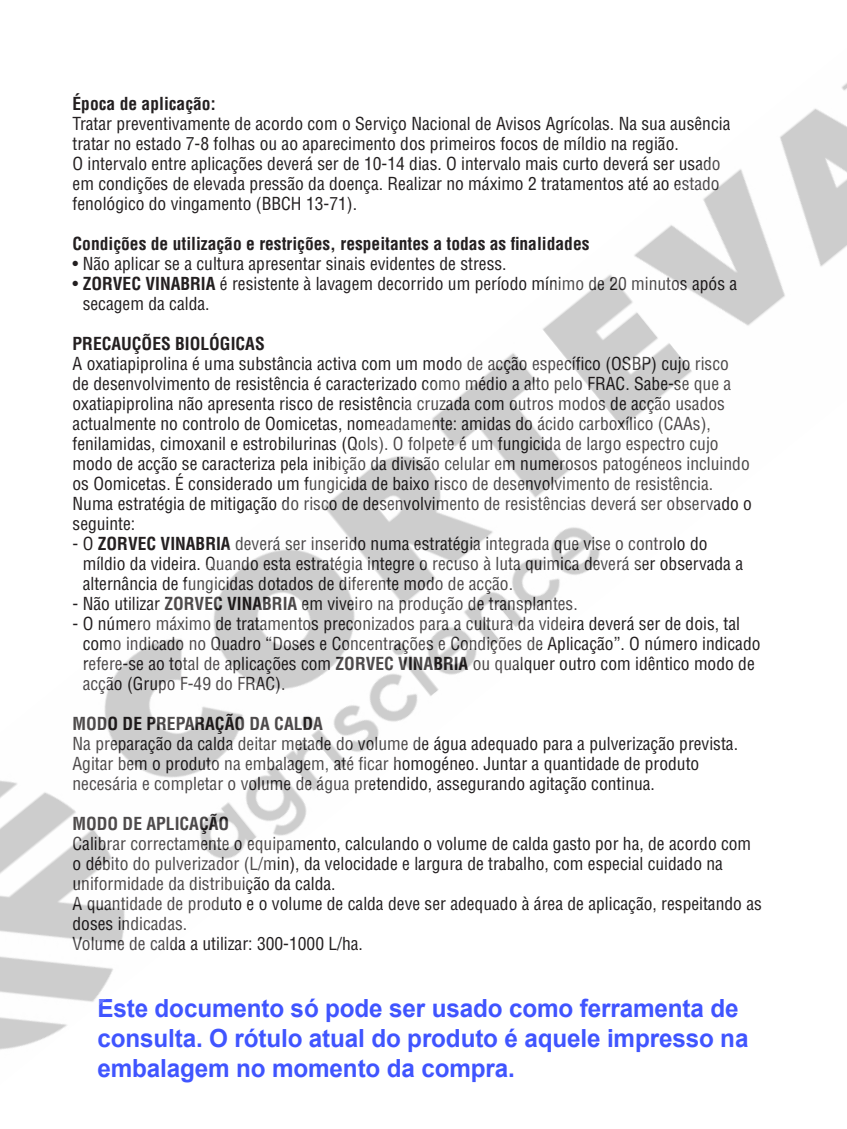
<style>
.page{position:relative;width:847px;height:1129px;background:#fff}
.page>*{position:absolute;margin:0;border:0;box-sizing:border-box;transform-origin:0 0}
.t1{font:700 25px/30px "Arial";letter-spacing:-.005em;color:#4055ff}
.t2{font:condensed 17.5px/20px "Helvetica LT Std";color:#231f20}
.t3{font:700 condensed 17.5px "Helvetica LT Std";color:#231f20}
.s1{font-weight:700}
</style>
<div class="page">
<img style="left:0;top:83px;width:847px;height:967px">
<p class="t3" style="left:73px;top:92px;width:144px">Época de aplicação:</p>
<p class="t2" style="left:73px;top:113px;width:659px">Tratar preventivamente de acordo com o Serviço Nacional de Avisos Agrícolas. Na sua ausência tratar no estado 7-8 folhas ou ao aparecimento dos primeiros focos de míldio na região.</p>
<p class="t2" style="left:73px;top:153px;width:649px;text-align:justify">O intervalo entre aplicações deverá ser de 10-14 dias. O intervalo mais curto deverá ser usado em condições de elevada pressão da doença. Realizar no máximo 2 tratamentos até ao estado fenológico do vingamento (BBCH 13-71).</p>
<p class="t3" style="left:73px;top:232px;width:518px">Condições de utilização e restrições, respeitantes a todas as finalidades</p>
<p class="t2" style="left:73px;top:253px;width:435px">• Não aplicar se a cultura apresentar sinais evidentes de stress.</p>
<p class="t2" style="left:83px;top:273px;width:656px;text-indent:-10px">• <span class="s1">ZORVEC VINABRIA</span> é resistente à lavagem decorrido um período mínimo de 20 minutos após a secagem da calda.</p>
<p class="t3" style="left:73px;top:332px;width:194px">PRECAUÇÕES BIOLÓGICAS</p>
<p class="t2" style="left:73px;top:353px;width:681px">A oxatiapiprolina é uma substância activa com um modo de acção específico (OSBP) cujo risco<br>de desenvolvimento de resistência é caracterizado como médio a alto pelo FRAC. Sabe-se que a oxatiapiprolina não apresenta risco de resistência cruzada com outros modos de acção usados actualmente no controlo de Oomicetas, nomeadamente: amidas do ácido carboxílico (CAAs), fenilamidas, cimoxanil e estrobilurinas (Qols). O folpete é um fungicida de largo espectro cujo modo de acção se caracteriza pela inibição da divisão celular em numerosos patogéneos incluindo os Oomicetas. É considerado um fungicida de baixo risco de desenvolvimento de resistência.<br>Numa estratégia de mitigação do risco de desenvolvimento de resistências deverá ser observado o seguinte:</p>
<p class="t2" style="left:83px;top:533px;width:662px;text-indent:-10px">- O <span class="s1">ZORVEC VINABRIA</span> deverá ser inserido numa estratégia integrada que vise o controlo do míldio da videira. Quando esta estratégia integre o recuso à luta quimica deverá ser observada a alternância de fungicidas dotados de diferente modo de acção.</p>
<p class="t2" style="left:73px;top:593px;width:506px">- Não utilizar <span class="s1">ZORVEC VINABRIA</span> em viveiro na produção de transplantes.</p>
<p class="t2" style="left:83px;top:613px;width:679px;text-indent:-10px">- O número máximo de tratamentos preconizados para a cultura da videira deverá ser de dois, tal como indicado no Quadro “Doses e Concentrações e Condições de Aplicação”. O número indicado refere-se ao total de aplicações com <span class="s1">ZORVEC VINABRIA</span> ou qualquer outro com idêntico modo de acção (Grupo F-49 do FRAC).</p>
<p class="t3" style="left:73px;top:712px;width:252px">MODO DE PREPARAÇÃO DA CALDA</p>
<p class="t2" style="left:73px;top:733px;width:667px">Na preparação da calda deitar metade do volume de água adequado para a pulverização prevista.<br>Agitar bem o produto na embalagem, até ficar homogéneo. Juntar a quantidade de produto necesária e completar o volume de água pretendido, assegurando agitação continua.</p>
<p class="t3" style="left:73px;top:812px;width:158px">MODO DE APLICAÇÃO</p>
<p class="t2" style="left:73px;top:833px;width:680px">Calibrar correctamente o equipamento, calculando o volume de calda gasto por ha, de acordo com o débito do pulverizador (L/min), da velocidade e largura de trabalho, com especial cuidado na uniformidade da distribuição da calda.</p>
<p class="t2" style="left:73px;top:893px;width:690px">A quantidade de produto e o volume de calda deve ser adequado à área de aplicação, respeitando as doses indicadas.</p>
<p class="t2" style="left:73px;top:933px;width:292px">Volume de calda a utilizar: 300-1000 L/ha.</p>
<h1 class="t1" style="left:97px;top:993px;width:652px">Este documento só pode ser usado como ferramenta de consulta. O rótulo atual do produto é aquele impresso na embalagem no momento da compra.</h1>
</div>
